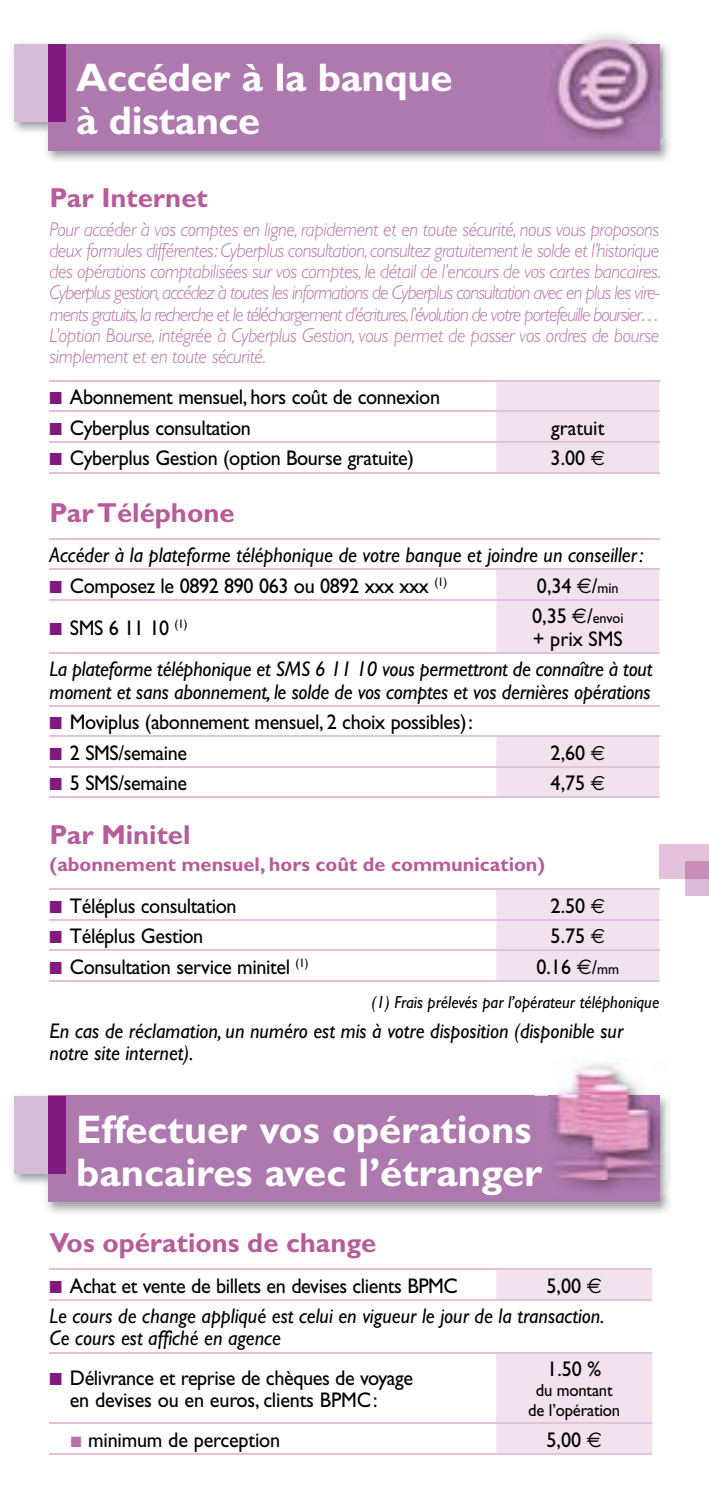
<style>
.page{position:relative;width:709px;height:1489px;background:#fff}
.page>*{position:absolute;margin:0;border:0;box-sizing:border-box;transform-origin:0 0}
.t1{font:700 40px/42.5px "Gill Sans";color:#fff}
.t2{font:700 27.5px "Gill Sans";color:#b85b9a}
.t3{font:21.25px/22.5px "Gill Sans";letter-spacing:-.02em;color:#000;scale:.95 1}
.t4{font:italic 21.25px/22.5px "Gill Sans";color:#000;scale:.95 1}
.t5{font:21.25px/22.5px "Gill Sans";color:#000;scale:.95 1}
.t6{font:italic 300 20px/21.2px "Gill Sans";letter-spacing:-.02em;color:#b971a8;text-align:justify;scale:.95 1}
.t7{font:700 20px "Gill Sans";color:#b85b9a}
.t8{font:italic 17.5px "Gill Sans";color:#000;scale:.95 1}
.t9{font:17.5px/20px "Gill Sans";letter-spacing:-.01em;color:#000;text-align:center;scale:.95 1}
.s1{color:#81197f}
.s2{font-family:"Euro Sans";font-size:20.5px}
.s3{font-family:"Euro Sans"}
.s4{font-size:15px}
.s5{font-size:20px}
.s6{font-style:normal}
.s7{font-family:"Euro Sans";font-style:normal}
.s8{color:#b971a8}
</style>
<div class="page">
<img style="left:13px;top:43px;width:657px;height:118px">
<div style="left:48px;top:44px;width:611px;height:107px;background:#ae79ae"></div>
<div style="left:14px;top:44px;width:46px;height:78px;background:#d5bdd9"></div>
<div style="left:48px;top:44px;width:18px;height:78px;background:#81197f"></div>
<div style="left:496px;top:381px;width:163px;height:91px;background:#f1e2ee"></div>
<hr style="left:50px;top:411px;width:446px;height:1px;background:#e4c2db">
<hr style="left:496px;top:411px;width:163px;height:1px;background:#e4c2db">
<hr style="left:50px;top:441px;width:446px;height:1px;background:#e4c2db">
<hr style="left:496px;top:441px;width:163px;height:1px;background:#e4c2db">
<hr style="left:50px;top:380px;width:446px;height:1px;background:#e4c2db">
<hr style="left:496px;top:380px;width:163px;height:1px;background:#e4c2db">
<hr style="left:50px;top:472px;width:446px;height:1px;background:#e4c2db">
<hr style="left:496px;top:472px;width:163px;height:1px;background:#e4c2db">
<svg style="left:496px;top:570px;width:163px;height:226px"></svg>
<hr style="left:50px;top:599px;width:446px;height:1px;background:#e4c2db">
<hr style="left:496px;top:599px;width:163px;height:1px;background:#e4c2db">
<hr style="left:50px;top:766px;width:446px;height:1px;background:#e4c2db">
<hr style="left:496px;top:766px;width:163px;height:1px;background:#e4c2db">
<hr style="left:50px;top:796px;width:446px;height:2px;background:#e4c2db">
<hr style="left:496px;top:796px;width:163px;height:2px;background:#e4c2db">
<hr style="left:50px;top:538px;width:446px;height:2px;background:#e4c2db">
<hr style="left:496px;top:538px;width:163px;height:2px;background:#e4c2db">
<hr style="left:50px;top:568px;width:446px;height:2px;background:#e4c2db">
<hr style="left:496px;top:568px;width:163px;height:2px;background:#e4c2db">
<hr style="left:50px;top:652px;width:446px;height:1px;background:#e4c2db">
<hr style="left:496px;top:652px;width:163px;height:1px;background:#e4c2db">
<hr style="left:50px;top:705px;width:446px;height:1px;background:#e4c2db">
<hr style="left:496px;top:705px;width:163px;height:1px;background:#e4c2db">
<hr style="left:50px;top:735px;width:446px;height:1px;background:#e4c2db">
<hr style="left:496px;top:735px;width:163px;height:1px;background:#e4c2db">
<div style="left:496px;top:889px;width:163px;height:91px;background:#f1e2ee"></div>
<hr style="left:50px;top:918px;width:446px;height:2px;background:#e4c2db">
<hr style="left:496px;top:918px;width:163px;height:2px;background:#e4c2db">
<hr style="left:50px;top:949px;width:446px;height:1px;background:#e4c2db">
<hr style="left:496px;top:949px;width:163px;height:1px;background:#e4c2db">
<hr style="left:50px;top:888px;width:446px;height:1px;background:#e4c2db">
<hr style="left:496px;top:888px;width:163px;height:1px;background:#e4c2db">
<hr style="left:50px;top:980px;width:446px;height:1px;background:#e4c2db">
<hr style="left:496px;top:980px;width:163px;height:1px;background:#e4c2db">
<img style="left:13px;top:1101px;width:657px;height:112px">
<div style="left:48px;top:1095px;width:611px;height:106px;background:#ae79ae"></div>
<div style="left:14px;top:1095px;width:46px;height:78px;background:#d5bdd9"></div>
<div style="left:48px;top:1095px;width:18px;height:78px;background:#81197f"></div>
<svg style="left:496px;top:1269px;width:156px;height:183px"></svg>
<hr style="left:50px;top:1422px;width:446px;height:1px;background:#e4c2db">
<hr style="left:496px;top:1422px;width:156px;height:1px;background:#e4c2db">
<hr style="left:50px;top:1268px;width:446px;height:1px;background:#e4c2db">
<hr style="left:496px;top:1268px;width:156px;height:1px;background:#e4c2db">
<hr style="left:50px;top:1452px;width:446px;height:2px;background:#e4c2db">
<hr style="left:496px;top:1452px;width:156px;height:2px;background:#e4c2db">
<hr style="left:50px;top:1299px;width:446px;height:1px;background:#e4c2db">
<hr style="left:496px;top:1299px;width:156px;height:1px;background:#e4c2db">
<hr style="left:50px;top:1351px;width:446px;height:1px;background:#e4c2db">
<hr style="left:496px;top:1351px;width:156px;height:1px;background:#e4c2db">
<svg style="left:659px;top:138px;width:3px;height:5px"></svg>
<img style="left:544px;top:43px;width:126px;height:95px">
<img style="left:544px;top:44px;width:3px;height:94px">
<img style="left:547px;top:33px;width:115px;height:105px">
<img style="left:563px;top:1178px;width:107px;height:16px">
<img style="left:560px;top:1058px;width:80px;height:33px">
<img style="left:535px;top:1166px;width:7px;height:8px">
<img style="left:548px;top:1091px;width:122px;height:87px">
<div style="left:659px;top:843px;width:50px;height:35px;background:#e4c2db"></div>
<div style="left:686px;top:878px;width:23px;height:18px;background:#dbbbd7"></div>
<div style="left:686px;top:861px;width:23px;height:17px;background:#c78eba"></div>
<h1 class="t1" style="left:76px;top:56px;width:378px">Accéder à la banque à distance</h1>
<h2 class="t2" style="left:50px;top:182px;width:160px">Par Internet</h2>
<p class="t6" style="left:50px;top:218px;width:645px">Pour accéder à vos comptes en ligne, rapidement et en toute sécurité, nous vous proposons deux formules différentes : Cyberplus consultation, consultez gratuitement le solde et l’historique des opérations comptabilisées sur vos comptes, le détail de l’encours de vos cartes bancaires.<br>Cyberplus gestion, accédez à toutes les informations de Cyberplus consultation avec en plus les vire&shy;ments gratuits, la recherche et le téléchargement d’écritures, l’évolution de votre portefeuille boursier… L’option Bourse, intégrée à Cyberplus Gestion, vous permet de passer vos ordres de bourse simplement et en toute sécurité.</p>
<p class="t3" style="left:50px;top:386px;width:412px"><span class="s1">■</span> Abonnement mensuel, hors coût de connexion</p>
<p class="t3" style="left:50px;top:416px;width:213px"><span class="s1">■</span> Cyberplus consultation</p>
<p class="t5" style="left:551px;top:416px;width:57px">gratuit</p>
<p class="t3" style="left:50px;top:447px;width:385px"><span class="s1">■</span> Cyberplus Gestion (option Bourse gratuite)</p>
<p class="t3" style="left:550px;top:447px;width:59px">3.00 <span class="s2">€</span></p>
<h2 class="t2" style="left:50px;top:496px;width:186px">Par Téléphone</h2>
<p class="t4" style="left:50px;top:544px;width:626px">Accéder à la plateforme téléphonique de votre banque et joindre un conseiller :</p>
<p class="t3" style="left:50px;top:574px;width:420px"><span class="s1">■</span> Composez le 0892 890 063 ou 0892 xxx xxx <sup>(1)</sup></p>
<p class="t3" style="left:537px;top:574px;width:88px">0,34 <span class="s3">€</span>/<span class="s4">min</span></p>
<p class="t3" style="left:50px;top:616px;width:147px"><span class="s1">■</span> SMS 6 11 10 <sup>(1)</sup></p>
<p class="t5" style="left:532px;top:605px;width:98px">0,35 <span class="s3">€</span>/<span class="s4">envoi </span>+ prix SMS</p>
<p class="t4" style="left:50px;top:657px;width:636px">La plateforme téléphonique et SMS 6 11 10 vous permettront de connaître à tout moment et sans abonnement, le solde de vos comptes et vos dernières opérations</p>
<p class="t3" style="left:50px;top:710px;width:447px"><span class="s1">■</span> Moviplus (abonnement mensuel, 2 choix possibles) :</p>
<p class="t3" style="left:50px;top:741px;width:146px"><span class="s1">■</span> 2 SMS/semaine</p>
<p class="t3" style="left:550px;top:741px;width:59px">2,60 <span class="s2">€</span></p>
<p class="t3" style="left:50px;top:772px;width:146px"><span class="s1">■</span> 5 SMS/semaine</p>
<p class="t3" style="left:550px;top:772px;width:59px">4,75 <span class="s2">€</span></p>
<h2 class="t2" style="left:50px;top:818px;width:142px">Par Minitel</h2>
<p class="t7" style="left:50px;top:852px;width:497px">(abonnement mensuel, hors coût de communication)</p>
<p class="t3" style="left:50px;top:894px;width:198px"><span class="s1">■</span> Téléplus consultation</p>
<p class="t3" style="left:550px;top:894px;width:59px">2.50 <span class="s2">€</span></p>
<p class="t3" style="left:50px;top:924px;width:163px"><span class="s1">■</span> Téléplus Gestion</p>
<p class="t3" style="left:550px;top:924px;width:59px">5.75 <span class="s2">€</span></p>
<p class="t3" style="left:50px;top:955px;width:274px"><span class="s1">■</span> Consultation service minitel <sup>(1)</sup></p>
<p class="t3" style="left:536px;top:955px;width:89px">0.16 <span class="s3">€</span><span class="s5">/</span><span class="s4">mm</span></p>
<p class="t8" style="left:371px;top:992px;width:304px">(1) Frais prélevés par l’opérateur téléphonique</p>
<p class="t4" style="left:50px;top:1019px;width:605px">En cas de réclamation, un numéro est mis à votre disposition (disponible sur notre site internet).</p>
<h1 class="t1" style="left:76px;top:1108px;width:467px">Effectuer vos opérations bancaires avec l’étranger</h1>
<h2 class="t2" style="left:50px;top:1225px;width:328px">Vos opérations de change</h2>
<p class="t3" style="left:50px;top:1274px;width:431px"><span class="s1">■</span> Achat et vente de billets en devises clients BPMC</p>
<p class="t4" style="left:50px;top:1270px;width:585px;line-height:30px;text-align:right"><span class="s6">5,00</span> <span class="s7">€<br></span>Le cours de change appliqué est celui en vigueur le jour de la transaction.</p>
<p class="t4" style="left:50px;top:1326px;width:245px">Ce cours est affiché en agence</p>
<p class="t3" style="left:70px;top:1366px;width:362px;text-indent:-20px"><span class="s1">■</span> Délivrance et reprise de chèques de voyage en devises ou en euros, clients BPMC :</p>
<p class="t3" style="left:547px;top:1357px;width:58px">1.50 %</p>
<p class="t9" style="left:528px;top:1379px;width:98px">du montant de l’opération</p>
<p class="t3" style="left:71px;top:1428px;width:222px"><span class="s8">■</span> minimum de perception</p>
<p class="t3" style="left:546px;top:1428px;width:60px">5,00 <span class="s3">€</span></p>
</div>
